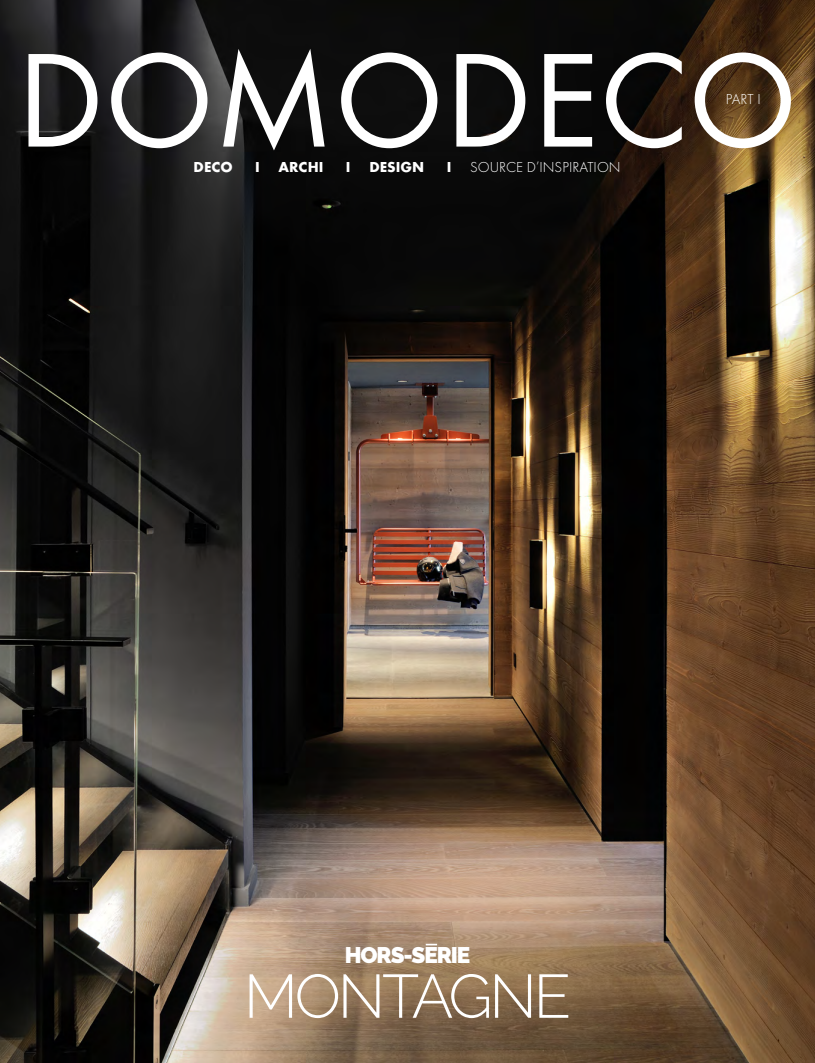
<style>
.page{position:relative;width:815px;height:1063px;background:#fff}
.page>*{position:absolute;margin:0;border:0;box-sizing:border-box;transform-origin:0 0}
.t1{font:138.75px "Function";color:#fff}
.t2{font:300 61.25px "Raleway";letter-spacing:-.05em;color:#fff}
.t3{font:900 22.5px "Raleway";letter-spacing:-.05em;color:#fff}
.t4{font:300 15px "Function LH";color:#fff}
.t5{font:800 15px "Function LH";color:#fff}
</style>
<div class="page">
<img style="left:0;top:0;width:815px;height:1063px">
<h1 class="t1" style="left:16px;top:21px;width:783px">DOMODECO</h1>
<p class="t5" style="left:194px;top:158px;width:41px">DECO</p>
<p class="t5" style="left:255px;top:158px;width:70px">I ARCHI</p>
<p class="t5" style="left:346px;top:158px;width:6px">I</p>
<p class="t5" style="left:369px;top:158px;width:56px">DESIGN</p>
<p class="t5" style="left:447px;top:158px;width:6px">I</p>
<p class="t4" style="left:470px;top:159px;width:152px">SOURCE D’INSPIRATION</p>
<p class="t4" style="left:726px;top:91px;width:36px">PART I</p>
<h3 class="t3" style="left:345px;top:942px;width:127px">HORS-SERIE</h3>
<h2 class="t2" style="left:244px;top:960px;width:329px">MONTAGNE</h2>
</div>
